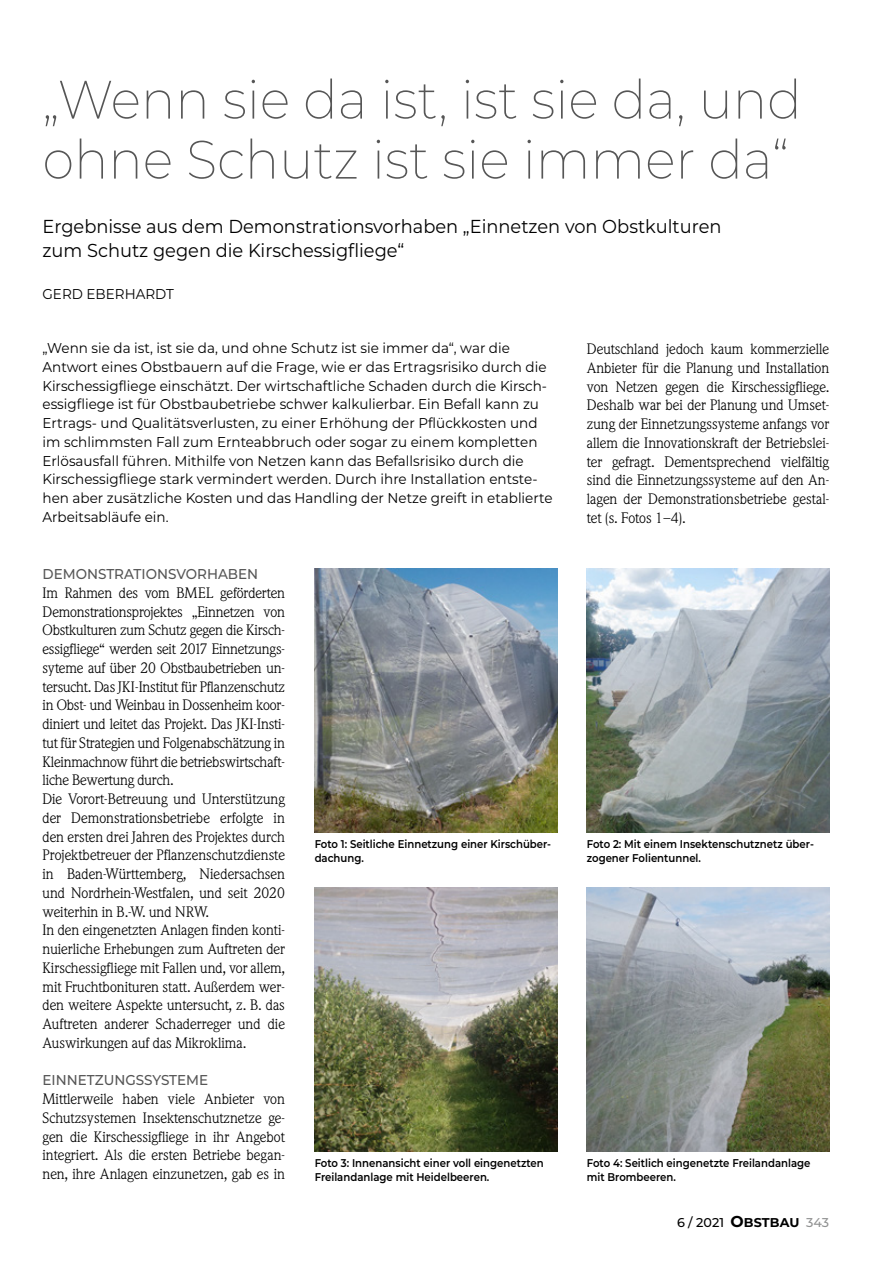
<style>
.page{position:relative;width:893px;height:1263px;background:#fff}
.page>*{position:absolute;margin:0;border:0;box-sizing:border-box;transform-origin:0 0}
.t1{font:200 54px/60px "Montserrat";color:#565656;scale:.95 1}
.t2{font:18.75px/24px "Montserrat";color:#000;scale:.95 1}
.t3{font:15px/18.8px "Weidemann BQ";color:#000;text-align:justify}
.t4{font:14.25px/18.8px "Montserrat";color:#000;scale:.95 1}
.t5{font:500 14.25px "Montserrat";color:#565656;scale:.95 1}
.t6{font:500 12.75px "Montserrat";color:#000}
.t7{font:600 11.25px/13.5px "Montserrat";color:#000;scale:.9 1}
.s1{font-weight:700;font-size:15.75px}
.s2{font-weight:700}
.s3{color:#919292}
</style>
<div class="page">
<img style="left:315px;top:568px;width:242px;height:264px">
<img style="left:315px;top:887px;width:242px;height:264px">
<img style="left:587px;top:568px;width:242px;height:264px">
<img style="left:587px;top:887px;width:242px;height:264px">
<h1 class="t1" style="left:43px;top:68px;width:801px">„Wenn sie da ist, ist sie da, und ohne Schutz ist sie immer da“</h1>
<p class="t2" style="left:43px;top:213px;width:716px">Ergebnisse aus dem Demonstrationsvorhaben „Einnetzen von Obstkulturen zum Schutz gegen die Kirschessigfliege“</p>
<p class="t4" style="left:43px;top:284px;width:140px">GERD EBERHARDT</p>
<p class="t4" style="left:43px;top:338px;width:538px">„Wenn sie da ist, ist sie da, und ohne Schutz ist sie immer da“, war die Antwort eines Obstbauern auf die Frage, wie er das Ertragsrisiko durch die Kirschessigfliege einschätzt. Der wirtschaftliche Schaden durch die Kirsch&shy;essigfliege ist für Obstbaubetriebe schwer kalkulierbar. Ein Befall kann zu Ertrags- und Qualitätsverlusten, zu einer Erhöhung der Pflückkosten und im schlimmsten Fall zum Ernteabbruch oder sogar zu einem kompletten Erlösausfall führen. Mithilfe von Netzen kann das Befallsrisiko durch die Kirschessigfliege stark vermindert werden. Durch ihre Installation entste&shy;hen aber zusätzliche Kosten und das Handling der Netze greift in etablierte Arbeitsabläufe ein.</p>
<p class="t5" style="left:43px;top:564px;width:229px">DEMONSTRATIONSVORHABEN</p>
<p class="t3" style="left:43px;top:584px;width:244px;text-align:left">Im Rahmen des vom BMEL geförderten Demonstrationsprojektes „Einnetzen von Obstkulturen zum Schutz gegen die Kirsch&shy;essigfliege“ werden seit 2017 Einnetzungs&shy;syteme auf über 20 Obstbaubetrieben un&shy;tersucht. Das JKI-Institut für Pflanzenschutz in Obst- und Weinbau in Dossenheim koor&shy;diniert und leitet das Projekt. Das JKI-Insti&shy;tut für Strategien und Folgenabschätzung in Kleinmachnow führt die betriebswirtschaft&shy;liche Bewertung durch.<br>Die Vorort-Betreuung und Unterstützung der Demonstrationsbetriebe erfolgte in den ersten drei Jahren des Projektes durch Projektbetreuer der Pflanzenschutzdienste in Baden-Württemberg, Niedersachsen und Nordrhein-Westfalen, und seit 2020 weiterhin in B.-W. und NRW.<br>In den eingenetzten Anlagen finden konti&shy;nuierliche Erhebungen zum Auftreten der Kirschessigfliege mit Fallen und, vor allem, mit Fruchtbonituren statt. Außerdem wer&shy;den weitere Aspekte untersucht, z. B. das Auftreten anderer Schaderreger und die Auswirkungen auf das Mikroklima.</p>
<p class="t5" style="left:43px;top:1070px;width:176px">EINNETZUNGSSYSTEME</p>
<p class="t3" style="left:43px;top:1090px;width:244px">Mittlerweile haben viele Anbieter von Schutzsystemen Insektenschutznetze ge&shy;gen die Kirschessigfliege in ihr Angebot integriert. Als die ersten Betriebe began&shy;nen, ihre Anlagen einzunetzen, gab es in</p>
<p class="t7" style="left:315px;top:837px;width:264px">Foto 1: Seitliche Einnetzung einer Kirschüber&shy;dachung.</p>
<p class="t7" style="left:315px;top:1156px;width:256px">Foto 3: Innenansicht einer voll eingenetzten<br>Freilandanlage mit Heidelbeeren.</p>
<p class="t3" style="left:587px;top:340px;width:244px">Deutschland jedoch kaum kommerzielle Anbieter für die Planung und Installation von Netzen gegen die Kirschessigfliege.<br>Deshalb war bei der Planung und Umset&shy;zung der Einnetzungssysteme anfangs vor allem die Innovationskraft der Betriebslei&shy;ter gefragt. Dementsprechend vielfältig sind die Einnetzungssysteme auf den An&shy;lagen der Demonstrationsbetriebe gestal&shy;tet (s. Fotos 1–4).</p>
<p class="t7" style="left:587px;top:837px;width:254px">Foto 2: Mit einem Insektenschutznetz über&shy;zogener Folientunnel.</p>
<p class="t7" style="left:587px;top:1156px;width:250px">Foto 4: Seitlich eingenetzte Freilandanlage mit Brombeeren.</p>
<p class="t6" style="left:677px;top:1214px;width:154px">6 / 2021 <span class="s1">O</span><span class="s2">BSTBAU</span> <span class="s3">343</span></p>
</div>
